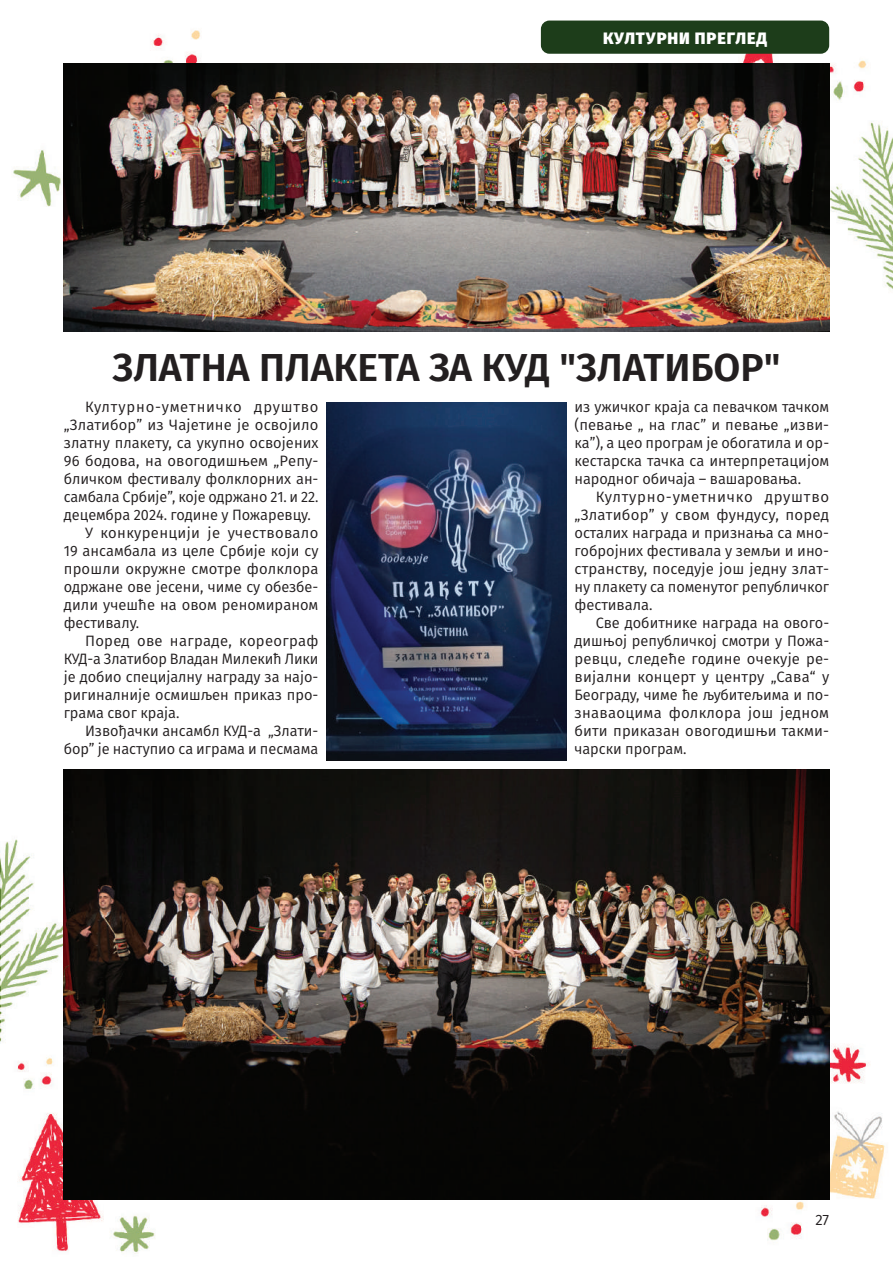
<style>
.page{position:relative;width:893px;height:1263px;background:#fff}
.page>*{position:absolute;margin:0;border:0;box-sizing:border-box;transform-origin:0 0}
.t1{font:600 39px "Fira Sans";color:#231f20}
.t2{font:800 16.5px "Fira Sans";letter-spacing:.06em;color:#fff}
.t3{font:15px/18px "Fira Sans";color:#231f20;text-align:justify}
.t4{font:15px "Fira Sans";color:#231f20;scale:.96 1}
.t5{font:15px "Fira Sans";letter-spacing:.02em;color:#231f20}
.t6{font:15px "Fira Sans";letter-spacing:.055em;color:#231f20}
</style>
<div class="page">
<img style="left:0;top:20px;width:893px;height:1234px">
<div style="left:541px;top:21px;width:288px;height:33px;background:#1d3d1a;border-radius:9px"></div>
<img style="left:327px;top:402px;width:239px;height:358px">
<img style="left:64px;top:64px;width:765px;height:268px">
<img style="left:64px;top:770px;width:765px;height:429px">
<p class="t2" style="left:603px;top:24px;width:165px">КУЛТУРНИ ПРЕГЛЕД</p>
<h1 class="t1" style="left:112px;top:335px;width:670px">ЗЛАТНА ПЛАКЕТА ЗА КУД "ЗЛАТИБОР"</h1>
<p class="t6" style="left:85px;top:395px;width:235px">Културно-уметничко друштво</p>
<p class="t3" style="left:64px;top:415px;width:256px">„Златибор” из Чајетине је освојило</p>
<p class="t3" style="left:64px;top:433px;width:256px">златну плакету, са укупно освојених</p>
<p class="t3" style="left:64px;top:451px;width:256px">96 бодова, на овогодишњем „Репу-</p>
<p class="t3" style="left:64px;top:469px;width:256px">бличком фестивалу фолклорних ан-</p>
<p class="t4" style="left:64px;top:485px;width:267px">самбала Србије”, које одржано 21. и 22.</p>
<p class="t3" style="left:64px;top:505px;width:249px">децембра 2024. године у Пожаревцу.</p>
<p class="t5" style="left:85px;top:521px;width:235px">У конкуренцији је учествовало</p>
<p class="t3" style="left:64px;top:541px;width:256px">19 ансамбала из целе Србије који су</p>
<p class="t3" style="left:64px;top:559px;width:256px">прошли окружне смотре фолклора</p>
<p class="t3" style="left:64px;top:577px;width:256px">одржане ове јесени, чиме су обезбе-</p>
<p class="t3" style="left:64px;top:595px;width:256px">дили учешће на овом реномираном</p>
<p class="t3" style="left:64px;top:613px;width:77px">фестивалу.</p>
<p class="t5" style="left:85px;top:629px;width:235px">Поред ове награде, кореограф</p>
<p class="t4" style="left:64px;top:647px;width:267px">КУД-а Златибор Владан Милекић Лики</p>
<p class="t3" style="left:64px;top:667px;width:256px">је добио специјалну награду за најо-</p>
<p class="t3" style="left:64px;top:685px;width:256px">ригиналније осмишљен приказ про-</p>
<p class="t3" style="left:64px;top:703px;width:117px">грама свог краја.</p>
<p class="t3" style="left:85px;top:721px;width:235px">Извођачки ансамбл КУД-а „Злати-</p>
<p class="t3" style="left:64px;top:739px;width:256px">бор” је наступио са играма и песмама</p>
<p class="t3" style="left:574px;top:397px;width:256px">из ужичког краја са певачком тачком (певање „ на глас” и певање „изви&shy;ка”), а цео програм је обогатила и ор&shy;кестарска тачка са интерпретацијом народног обичаја – вашаровања.</p>
<p class="t3" style="left:574px;top:487px;width:256px;text-indent:21px">Културно-уметничко друштво „Златибор” у свом фундусу, поред осталих награда и признања са мно&shy;гобројних фестивала у земљи и ино&shy;странству, поседује још једну злат&shy;ну плакету са поменутог републичког фестивала.</p>
<p class="t3" style="left:574px;top:613px;width:256px;text-indent:21px">Све добитнике награда на ового&shy;дишњој републичкој смотри у Пожа&shy;ревцu, следеће године очекује ре&shy;вијални концерт у центру „Сава“ у Београду, чиме ће љубитељима и по&shy;знаваоцима фолклора још једном бити приказан овогодишњи такми&shy;чарски програм.</p>
<p class="t3" style="left:815px;top:1210px;width:15px">27</p>
</div>
